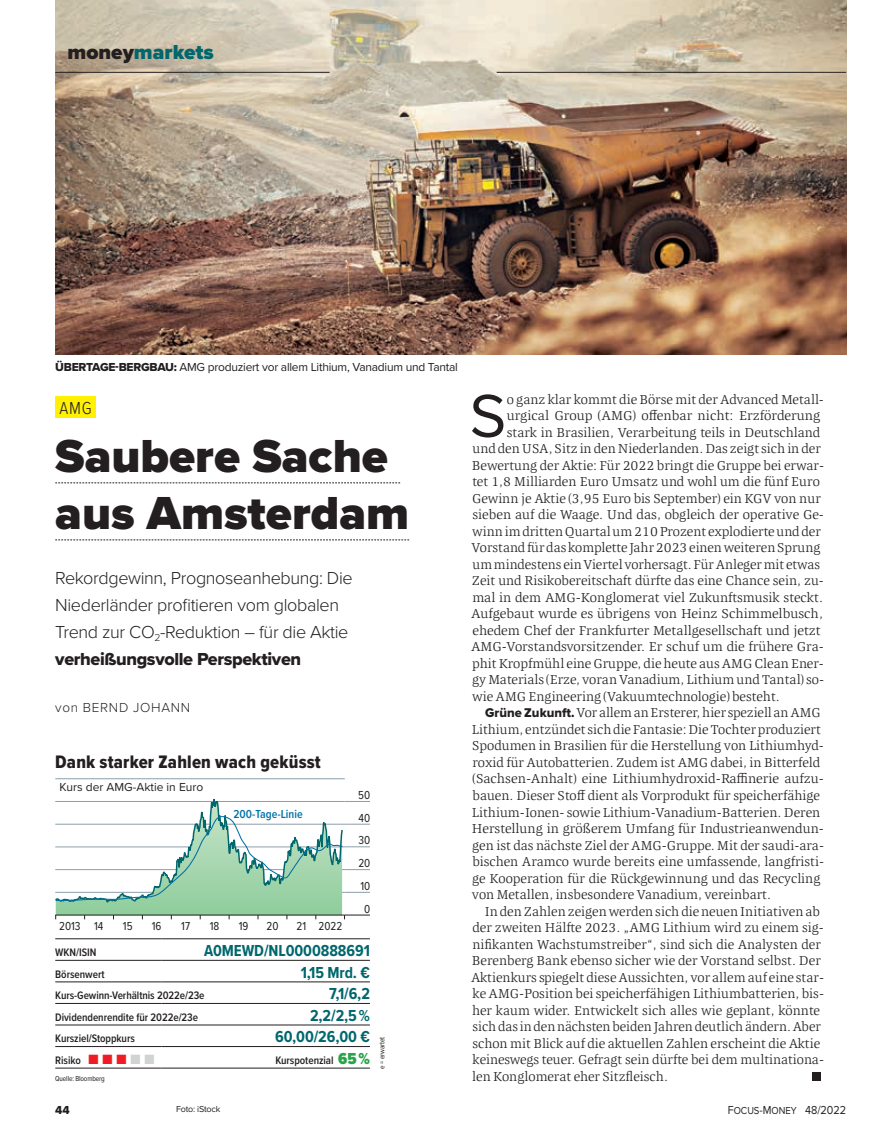
<style>
.page{position:relative;width:893px;height:1136px;background:#fff}
.page>*{position:absolute;margin:0;border:0;box-sizing:border-box;transform-origin:0 0}
.t1{font:62.55px "Proxima Nova";color:#231f20}
.t2{font:900 48px/57px "Proxima Nova";color:#231f20}
.t3{font:900 21px "Proxima Nova";color:#00676d}
.t4{font:18.75px "Proxima Nova Cond Extrabld";letter-spacing:.01em;color:#231f20}
.t5{font:300 18px/27px "Proxima Nova";letter-spacing:-.02em;color:#231f20}
.t6{font:18px "Proxima Nova Extrabld";letter-spacing:-.02em;color:#231f20}
.t7{font:300 18px "Proxima Nova Cond";color:#231f20}
.t8{font:700 16.5px "Proxima Nova Cond";letter-spacing:-.005em;color:#00676d}
.t9{font:300 13.5px "Proxima Nova";letter-spacing:.05em;color:#231f20}
.t10{font:700 13.5px "Proxima Nova";color:#231f20}
.t11{font:300 13.2px "Quador";color:#231f20}
.t12{font:12px "Proxima Nova";letter-spacing:-.02em;color:#231f20}
.t13{font:12px "Proxima Nova Cond";color:#231f20}
.t14{font:12px "Proxima Nova";color:#231f20}
.t15{font:12px "Proxima Nova";letter-spacing:-.02em;color:#231f20;scale:.9 1}
.t16{font:600 12px "Proxima Nova Cond";color:#0071a5}
.t17{font:12px "Proxima Nova Extrabld";color:#231f20}
.t18{font:600 11.25px "Proxima Nova Cond";letter-spacing:-.005em;color:#231f20}
.t19{font:9px "Proxima Nova";letter-spacing:-.02em;color:#231f20}
.t20{font:7.5px "Proxima Nova Cond";letter-spacing:-.02em;color:#231f20}
.s1{color:#231f20}
.s2{font-family:"Proxima Nova Extrabld"}
.s3{color:#ee1d23}
.s4{color:#d1d2d4}
.s5{font-weight:900;font-size:16.5px;color:#29a449}
.s6{font-family:"Proxima Nova Extrabld";font-weight:400}
.s7{font-size:10.5px}
</style>
<div class="page">
<img style="left:55px;top:0;width:791px;height:354px">
<hr style="left:55px;top:778px;width:290px;height:1px;background:#8c9faa">
<svg style="left:55px;top:799px;width:315px;height:120px"></svg>
<hr style="left:55px;top:72px;width:275px;height:1px;background:#231f20">
<hr style="left:497px;top:72px;width:349px;height:1px;background:#231f20">
<div style="left:812px;top:1071px;width:9px;height:9px;background:#231f20"></div>
<svg style="left:55px;top:482px;width:345px;height:1px"></svg>
<svg style="left:55px;top:539px;width:354px;height:1px"></svg>
<hr style="left:55px;top:938px;width:107px;height:1px;background:#231f20">
<hr style="left:162px;top:938px;width:208px;height:1px;background:#231f20">
<hr style="left:55px;top:959px;width:107px;height:1px;background:#231f20">
<hr style="left:162px;top:959px;width:208px;height:1px;background:#231f20">
<hr style="left:55px;top:981px;width:107px;height:1px;background:#231f20">
<hr style="left:162px;top:981px;width:208px;height:1px;background:#231f20">
<hr style="left:55px;top:1003px;width:107px;height:1px;background:#231f20">
<hr style="left:162px;top:1003px;width:208px;height:1px;background:#231f20">
<hr style="left:55px;top:1024px;width:107px;height:1px;background:#231f20">
<hr style="left:162px;top:1024px;width:208px;height:1px;background:#231f20">
<hr style="left:55px;top:1046px;width:107px;height:1px;background:#231f20">
<hr style="left:162px;top:1046px;width:208px;height:1px;background:#231f20">
<hr style="left:55px;top:1067px;width:107px;height:1px;background:#231f20">
<hr style="left:162px;top:1067px;width:208px;height:1px;background:#231f20">
<div style="left:55px;top:396px;width:41px;height:22px;background:#fff101"></div>
<h3 class="t3" style="left:68px;top:36px;width:148px"><span class="s1">money</span>markets</h3>
<p class="t12" style="left:55px;top:358px;width:404px"><span class="s2">ÜBERTAGE-BERGBAU:</span> AMG produziert vor allem Lithium, Vanadium und Tantal</p>
<h3 class="t7" style="left:60px;top:394px;width:34px">AMG</h3>
<h2 class="t2" style="left:55px;top:427px;width:355px">Saubere Sache aus Amsterdam</h2>
<h3 class="t5" style="left:55px;top:563px;width:299px">Rekordgewinn, Prognoseanhebung: Die<br>Niederländer profitieren vom globalen<br>Trend zur CO<sub>2</sub>-Reduktion – für die Aktie</h3>
<h3 class="t6" style="left:55px;top:645px;width:247px">verheißungsvolle Perspektiven</h3>
<p class="t9" style="left:55px;top:697px;width:137px">von BERND JOHANN</p>
<h3 class="t4" style="left:55px;top:747px;width:267px">Dank starker Zahlen wach geküsst</h3>
<p class="t10" style="left:57px;top:754px;width:32px">AMG</p>
<p class="t14" style="left:60px;top:778px;width:145px">Kurs der AMG-Aktie in Euro</p>
<p class="t16" style="left:234px;top:804px;width:71px">200-Tage-Linie</p>
<p class="t13" style="left:59px;top:916px;width:46px">2013 14</p>
<p class="t13" style="left:123px;top:916px;width:11px">15</p>
<p class="t13" style="left:152px;top:916px;width:11px">16</p>
<p class="t13" style="left:181px;top:916px;width:10px">17</p>
<p class="t13" style="left:210px;top:916px;width:11px">18</p>
<p class="t13" style="left:239px;top:916px;width:11px">19</p>
<p class="t13" style="left:266px;top:916px;width:14px">20</p>
<p class="t13" style="left:297px;top:916px;width:47px">21 2022</p>
<p class="t13" style="left:358px;top:786px;width:14px">50</p>
<p class="t13" style="left:359px;top:809px;width:13px">40</p>
<p class="t13" style="left:358px;top:831px;width:13px">30</p>
<p class="t13" style="left:358px;top:854px;width:14px">20</p>
<p class="t13" style="left:360px;top:877px;width:11px">10</p>
<p class="t13" style="left:364px;top:899px;width:8px">0</p>
<p class="t18" style="left:55px;top:943px;width:43px">WKN/ISIN</p>
<p class="t8" style="left:204px;top:938px;width:167px">A0MEWD/NL0000888691</p>
<p class="t18" style="left:55px;top:965px;width:51px">Börsenwert</p>
<p class="t8" style="left:301px;top:959px;width:71px">1,15 Mrd. €</p>
<p class="t18" style="left:55px;top:987px;width:151px">Kurs-Gewinn-Verhältnis 2022e/23e</p>
<p class="t8" style="left:329px;top:981px;width:42px">7,1/6,2</p>
<p class="t18" style="left:55px;top:1008px;width:144px">Dividendenrendite für 2022e/23e</p>
<p class="t8" style="left:310px;top:1002px;width:61px">2,2/2,5 %</p>
<p class="t18" style="left:55px;top:1030px;width:81px">Kursziel/Stoppkurs</p>
<p class="t8" style="left:275px;top:1024px;width:96px">60,00/26,00 €</p>
<p class="t18" style="left:55px;top:1051px;width:101px">Risiko <span class="s3">■</span> <span class="s3">■</span> <span class="s3">■</span> <span class="s4">■</span> <span class="s4">■</span></p>
<p class="t18" style="left:275px;top:1051px;width:96px">Kurspotenzial <span class="s5">65 %</span></p>
<p class="t20" style="left:55px;top:1072px;width:51px">Quelle: Bloomberg</p>
<p class="t20" style="left:376px;top:1068px;width:33px;rotate:-90deg">e = erwartet</p>
<h1 class="t1" style="left:470px;top:369px;width:38px">S</h1>
<p class="t11" style="left:507px;top:390px;width:319px">o ganz klar kommt die Börse mit der Advanced Metall-</p>
<p class="t11" style="left:507px;top:406px;width:315px">urgical Group (AMG) offenbar nicht: Erzförderung</p>
<p class="t11" style="left:507px;top:423px;width:315px">stark in Brasilien, Verarbeitung teils in Deutschland</p>
<p class="t11" style="left:473px;top:439px;width:350px">und den USA, Sitz in den Niederlanden. Das zeigt sich in der</p>
<p class="t11" style="left:472px;top:456px;width:354px">Bewertung der Aktie: Für 2022 bringt die Gruppe bei erwar-</p>
<p class="t11" style="left:472px;top:472px;width:349px">tet 1,8 Milliarden Euro Umsatz und wohl um die fünf Euro</p>
<p class="t11" style="left:472px;top:489px;width:350px">Gewinn je Aktie (3,95 Euro bis September) ein KGV von nur</p>
<p class="t11" style="left:472px;top:505px;width:353px">sieben auf die Waage. Und das, obgleich der operative Ge-</p>
<p class="t11" style="left:472px;top:522px;width:350px">winn im dritten Quartal um 210 Prozent explodierte und der</p>
<p class="t11" style="left:472px;top:538px;width:350px">Vorstand für das komplette Jahr 2023 einen weiteren Sprung</p>
<p class="t11" style="left:473px;top:555px;width:349px">um mindestens ein Viertel vorhersagt. Für Anleger mit etwas</p>
<p class="t11" style="left:472px;top:571px;width:354px">Zeit und Risikobereitschaft dürfte das eine Chance sein, zu-</p>
<p class="t11" style="left:472px;top:588px;width:352px">mal in dem AMG-Konglomerat viel Zukunftsmusik steckt.</p>
<p class="t11" style="left:471px;top:604px;width:353px">Aufgebaut wurde es übrigens von Heinz Schimmelbusch,</p>
<p class="t11" style="left:472px;top:621px;width:350px">ehedem Chef der Frankfurter Metallgesellschaft und jetzt</p>
<p class="t11" style="left:471px;top:637px;width:355px">AMG-Vorstandsvorsitzender. Er schuf um die frühere Gra-</p>
<p class="t11" style="left:472px;top:654px;width:353px">phit Kropfmühl eine Gruppe, die heute aus AMG Clean Ener-</p>
<p class="t11" style="left:472px;top:670px;width:353px">gy Materials (Erze, voran Vanadium, Lithium und Tantal) so-</p>
<p class="t11" style="left:472px;top:687px;width:309px">wie AMG Engineering (Vakuumtechnologie) besteht.</p>
<p class="t11" style="left:485px;top:703px;width:337px"><span class="s6">Grüne Zukunft.</span> Vor allem an Ersterer, hier speziell an AMG</p>
<p class="t11" style="left:472px;top:720px;width:350px">Lithium, entzündet sich die Fantasie: Die Tochter produziert</p>
<p class="t11" style="left:472px;top:736px;width:353px">Spodumen in Brasilien für die Herstellung von Lithiumhyd-</p>
<p class="t11" style="left:472px;top:753px;width:349px">roxid für Autobatterien. Zudem ist AMG dabei, in Bitterfeld</p>
<p class="t11" style="left:472px;top:769px;width:353px">(Sachsen-Anhalt) eine Lithiumhydroxid-Raffinerie aufzu-</p>
<p class="t11" style="left:472px;top:786px;width:349px">bauen. Dieser Stoff dient als Vorprodukt für speicherfähige</p>
<p class="t11" style="left:472px;top:802px;width:350px">Lithium-Ionen- sowie Lithium-Vanadium-Batterien. Deren</p>
<p class="t11" style="left:472px;top:819px;width:354px">Herstellung in größerem Umfang für Industrieanwendun-</p>
<p class="t11" style="left:472px;top:835px;width:353px">gen ist das nächste Ziel der AMG-Gruppe. Mit der saudi-ara-</p>
<p class="t11" style="left:472px;top:852px;width:353px">bischen Aramco wurde bereits eine umfassende, langfristi-</p>
<p class="t11" style="left:472px;top:868px;width:350px">ge Kooperation für die Rückgewinnung und das Recycling</p>
<p class="t11" style="left:472px;top:885px;width:300px">von Metallen, insbesondere Vanadium, vereinbart.</p>
<p class="t11" style="left:485px;top:901px;width:337px">In den Zahlen zeigen werden sich die neuen Initiativen ab</p>
<p class="t11" style="left:472px;top:918px;width:353px">der zweiten Hälfte 2023. „AMG Lithium wird zu einem sig-</p>
<p class="t11" style="left:472px;top:934px;width:350px">nifikanten Wachstumstreiber“, sind sich die Analysten der</p>
<p class="t11" style="left:472px;top:951px;width:350px">Berenberg Bank ebenso sicher wie der Vorstand selbst. Der</p>
<p class="t11" style="left:471px;top:967px;width:355px">Aktienkurs spiegelt diese Aussichten, vor allem auf eine star-</p>
<p class="t11" style="left:472px;top:984px;width:353px">ke AMG-Position bei speicherfähigen Lithiumbatterien, bis-</p>
<p class="t11" style="left:472px;top:1000px;width:349px">her kaum wider. Entwickelt sich alles wie geplant, könnte</p>
<p class="t11" style="left:472px;top:1017px;width:350px">sich das in den nächsten beiden Jahren deutlich ändern. Aber</p>
<p class="t11" style="left:472px;top:1033px;width:349px">schon mit Blick auf die aktuellen Zahlen erscheint die Aktie</p>
<p class="t11" style="left:472px;top:1050px;width:353px">keineswegs teuer. Gefragt sein dürfte bei dem multinationa-</p>
<p class="t11" style="left:472px;top:1066px;width:197px">len Konglomerat eher Sitzfleisch.</p>
<p class="t17" style="left:55px;top:1100px;width:16px">44</p>
<p class="t19" style="left:176px;top:1101px;width:46px">Foto: iStock</p>
<p class="t15" style="left:728px;top:1100px;width:133px">F<span class="s7">OCUS</span>-M<span class="s7">ONEY</span> 48/2022</p>
</div>
